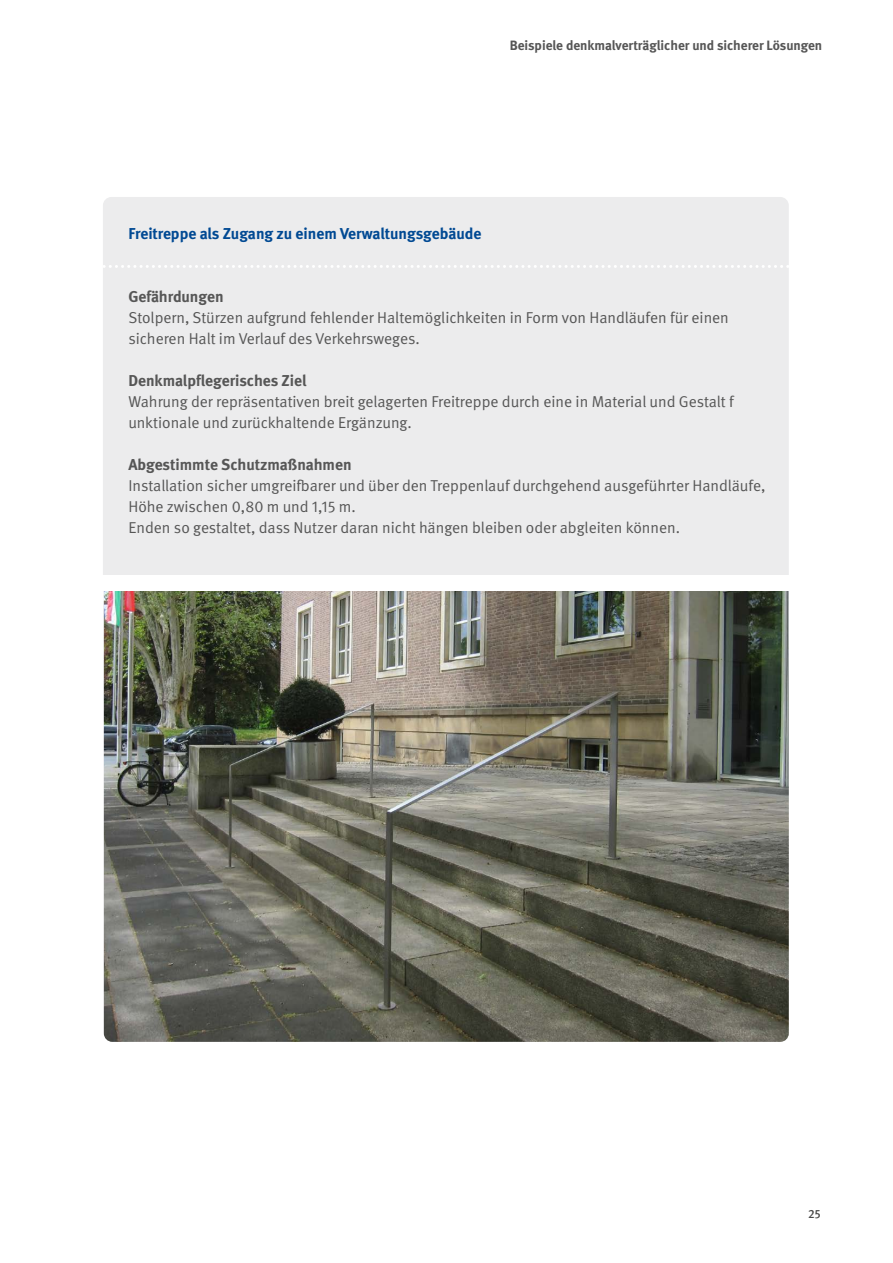
<style>
.page{position:relative;width:893px;height:1263px;background:#fff}
.page>*{position:absolute;margin:0;border:0;box-sizing:border-box;transform-origin:0 0}
.Kasten-_Fließtext{font:15.75px/21px "DGUV Meta";color:#565656}
.Kasten-_Fließtext-2{font:700 15.75px "DGUV Meta";color:#565656}
.Kasten-_Fließtext-3{font:700 15.75px "DGUV Meta";color:#004993}
.t1{font:700 13.5px "DGUV Meta";color:#565656}
.t2{font:500 12px "DGUV Meta";color:#494948}
</style>
<div class="page">
<div style="left:103px;top:197px;width:686px;height:394px;background:#ececed;border-radius:9px"></div>
<img style="left:104px;top:590px;width:685px;height:452px">
<div style="left:88px;top:575px;width:707px;height:15px;background:#fff"></div>
<svg style="left:103px;top:265px;width:686px;height:3px"></svg>
<p class="t1" style="left:510px;top:37px;width:314px">Beispiele denkmalverträglicher und sicherer Lösungen</p>
<p class="Kasten-_Fließtext-3" style="left:128px;top:224px;width:355px">Freitreppe als Zugang zu einem Verwaltungsgebäude</p>
<p class="Kasten-_Fließtext-2" style="left:128px;top:287px;width:97px">Gefährdungen</p>
<p class="Kasten-_Fließtext" style="left:128px;top:307px;width:602px">Stolpern, Stürzen aufgrund fehlender Haltemöglichkeiten in Form von Handläufen für einen sicheren Halt im Verlauf des Verkehrsweges.</p>
<p class="Kasten-_Fließtext-2" style="left:128px;top:371px;width:180px">Denkmalpflegerisches Ziel</p>
<p class="Kasten-_Fließtext" style="left:128px;top:391px;width:607px">Wahrung der repräsentativen breit gelagerten Freitreppe durch eine in Material und Gestalt f unktionale und zurückhaltende Ergänzung.</p>
<p class="Kasten-_Fließtext-2" style="left:128px;top:455px;width:225px">Abgestimmte Schutzmaßnahmen</p>
<p class="Kasten-_Fließtext" style="left:128px;top:475px;width:639px">Installation sicher umgreifbarer und über den Treppenlauf durchgehend ausgeführter Handläufe,<br>Höhe zwischen 0,80 m und 1,15 m.</p>
<p class="Kasten-_Fließtext" style="left:128px;top:517px;width:553px">Enden so gestaltet, dass Nutzer daran nicht hängen bleiben oder abgleiten können.</p>
<p class="t2" style="left:808px;top:1207px;width:14px">25</p>
</div>
